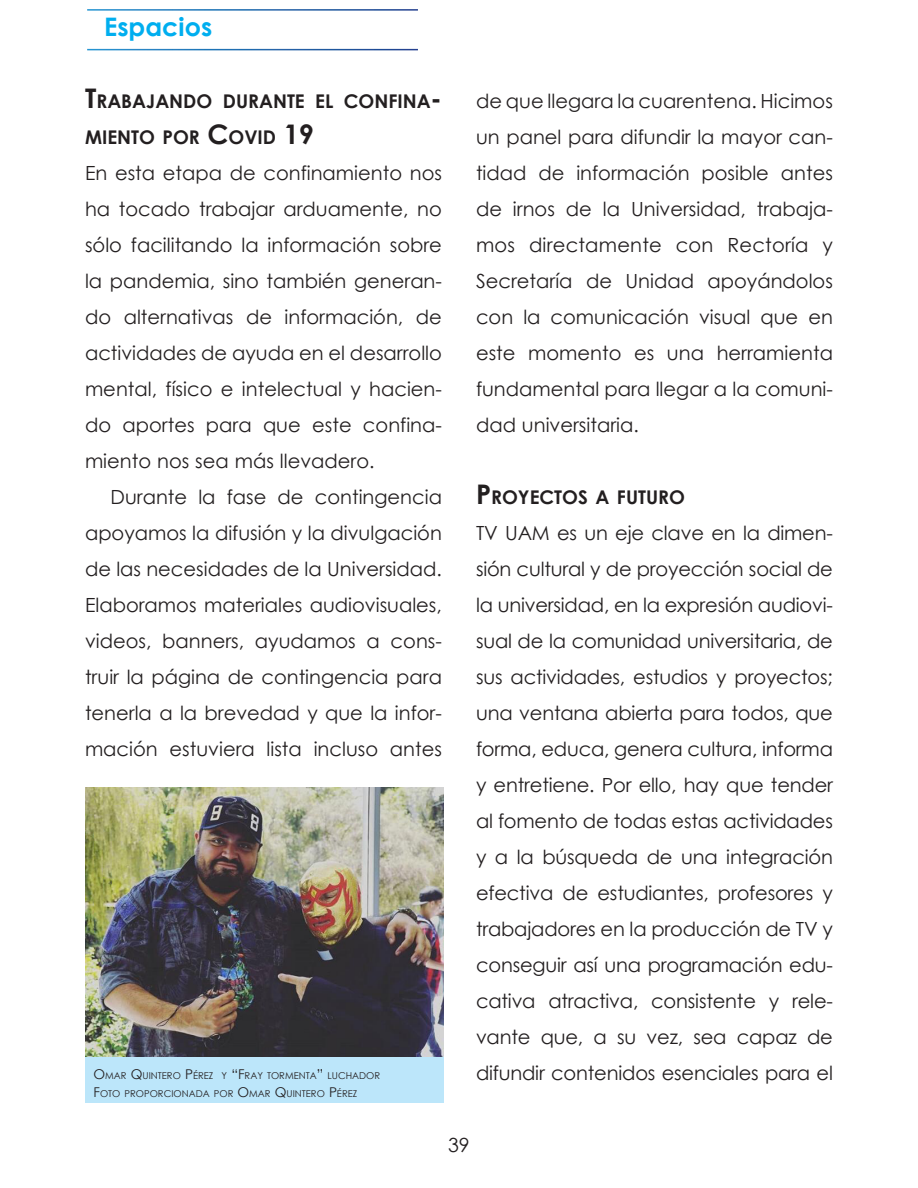
<style>
.page{position:relative;width:918px;height:1188px;background:#fff}
.page>*{position:absolute;margin:0;border:0;box-sizing:border-box;transform-origin:0 0}
.t1{font:700 25.5px "Century Gothic";color:#00aeef}
.cuerpoArticulos_sin{font:19.5px/36px "Century Gothic";letter-spacing:-.01em;color:#231f20;text-align:justify}
.cuerpoArticulos{font:19.5px/36px "Century Gothic";color:#231f20;text-align:justify}
.subtitulo_ok{font:700 18.9px/36px "Century Gothic";color:#231f20}
.pies_de_foto_2alinea{font:9.45px "Century Gothic";color:#231f20}
.s1{font-size:27px}
.s2{font-size:13.5px}
</style>
<div class="page">
<img style="left:85px;top:787px;width:358px;height:269px">
<div style="left:85px;top:1057px;width:358px;height:46px;background:#bce6fa"></div>
<h1 class="t1" style="left:104px;top:8px;width:110px">Espacios</h1>
<p class="subtitulo_ok" style="left:85px;top:82px;width:358px"><span class="s1">T</span>RABAJANDO DURANTE EL CONFINA<span class="s1">-<br></span>MIENTO POR <span class="s1">C</span>OVID <span class="s1">19</span></p>
<p class="cuerpoArticulos_sin" style="left:85px;top:155px;width:358px">En esta etapa de confinamiento nos ha tocado trabajar arduamente, no sólo facilitando la información sobre la pandemia, sino también generan&shy;do alternativas de información, de actividades de ayuda en el desarrollo mental, físico e intelectual y hacien&shy;do aportes para que este confina&shy;miento nos sea más llevadero.</p>
<p class="cuerpoArticulos" style="left:85px;top:479px;width:358px;text-indent:26px">Durante la fase de contingencia apoyamos la difusión y la divulgación de las necesidades de la Universidad.<br>Elaboramos materiales audiovisuales, videos, banners, ayudamos a cons&shy;truir la página de contingencia para tenerla a la brevedad y que la infor&shy;mación estuviera lista incluso antes</p>
<p class="cuerpoArticulos" style="left:476px;top:83px;width:358px">de que llegara la cuarentena. Hicimos un panel para difundir la mayor can&shy;tidad de información posible antes de irnos de la Universidad, trabaja&shy;mos directamente con Rectoría y Secretaría de Unidad apoyándolos con la comunicación visual que en este momento es una herramienta fundamental para llegar a la comuni&shy;dad universitaria.</p>
<p class="subtitulo_ok" style="left:476px;top:478px;width:211px"><span class="s1">P</span>ROYECTOS A FUTURO</p>
<p class="cuerpoArticulos_sin" style="left:476px;top:515px;width:359px">TV UAM es un eje clave en la dimen&shy;sión cultural y de proyección social de la universidad, en la expresión audiovi&shy;sual de la comunidad universitaria, de sus actividades, estudios y proyectos; una ventana abierta para todos, que forma, educa, genera cultura, informa y entretiene. Por ello, hay que tender al fomento de todas estas actividades y a la búsqueda de una integración efectiva de estudiantes, profesores y trabajadores en la producción de TV y conseguir así una programación edu&shy;cativa atractiva, consistente y rele&shy;vante que, a su vez, sea capaz de</p>
<p class="pies_de_foto_2alinea" style="left:94px;top:1069px;width:288px"><span class="s2">O</span>MAR <span class="s2">Q</span> UINTERO <span class="s2">P</span> ÉREZ Y <span class="s2">“F</span>RAY TORMENTA<span class="s2">”</span> LUCHADOR</p>
<p class="cuerpoArticulos_sin" style="left:476px;top:1055px;width:358px">difundir contenidos esenciales para el</p>
<p class="pies_de_foto_2alinea" style="left:94px;top:1087px;width:265px"><span class="s2">F</span>OTO PROPORCIONADA POR <span class="s2">O</span>MAR <span class="s2">Q</span> UINTERO <span class="s2">P</span> ÉREZ</p>
<p class="cuerpoArticulos_sin" style="left:448px;top:1127px;width:23px">39</p>
</div>
